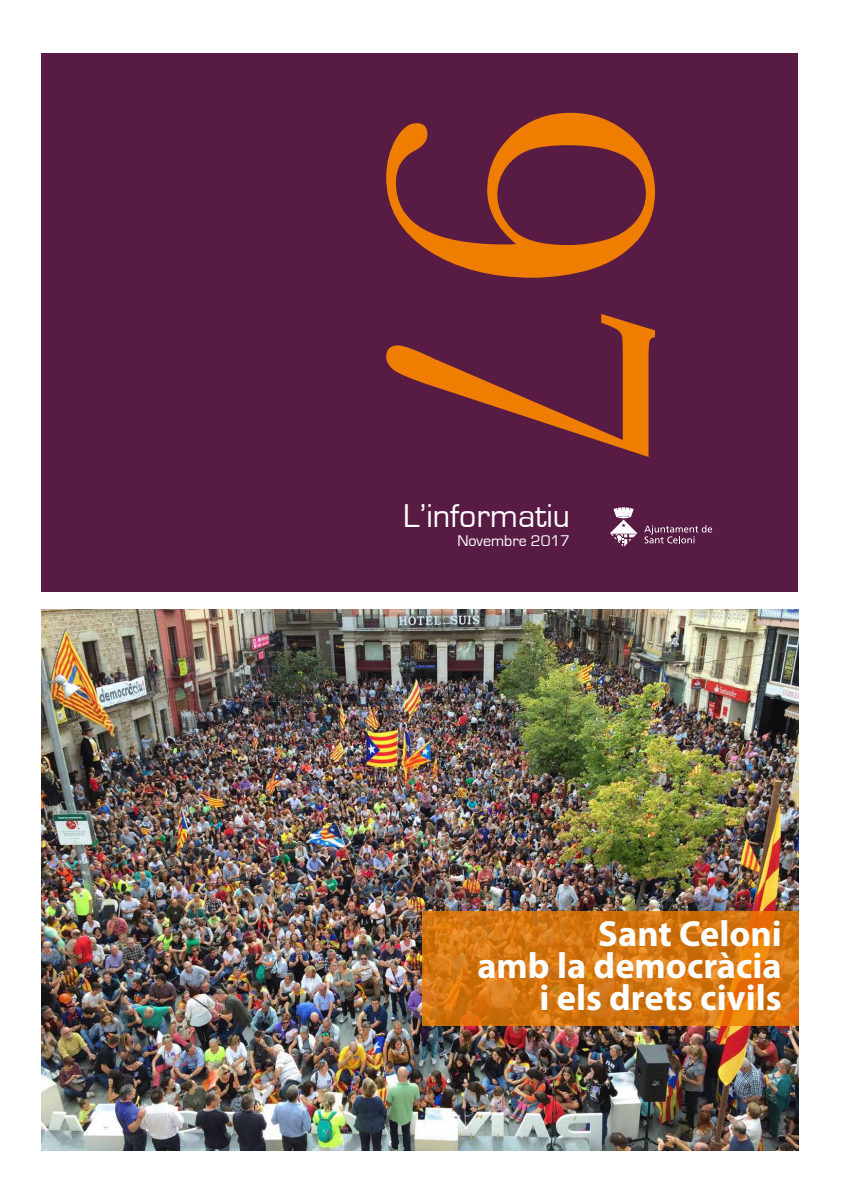
<style>
.page{position:relative;width:842px;height:1191px;background:#fff}
.page>*{position:absolute;margin:0;border:0;box-sizing:border-box;transform-origin:0 0}
.t1{font:400px "Baskerville";color:#ef7d00}
.t2{font:700 36.4px/32.2px "Myriad Pro";color:#fff;text-align:right}
.t3{font:34px "Eurostile";color:#fff}
.t4{font:16px "Eurostile";color:#fff}
</style>
<div class="page">
<img style="left:41px;top:609px;width:757px;height:541px">
<svg style="left:422px;top:911px;width:376px;height:115px;background:#d67611"></svg>
<div style="left:41px;top:53px;width:757px;height:538px;background:#581b43"></div>
<svg style="left:611px;top:508px;width:25px;height:38px"></svg>
<svg style="left:644px;top:525px;width:68px;height:18px"></svg>
<h1 class="t1" style="left:777px;top:96px;width:389px;rotate:90deg">97</h1>
<p class="t3" style="left:403px;top:497px;width:169px">L’informatiu</p>
<p class="t4" style="left:457px;top:532px;width:114px">Novembre 2017</p>
<p class="t2" style="left:477px;top:916px;width:306px">Sant Celoni<br>amb la democràcia i els drets civils</p>
</div>
